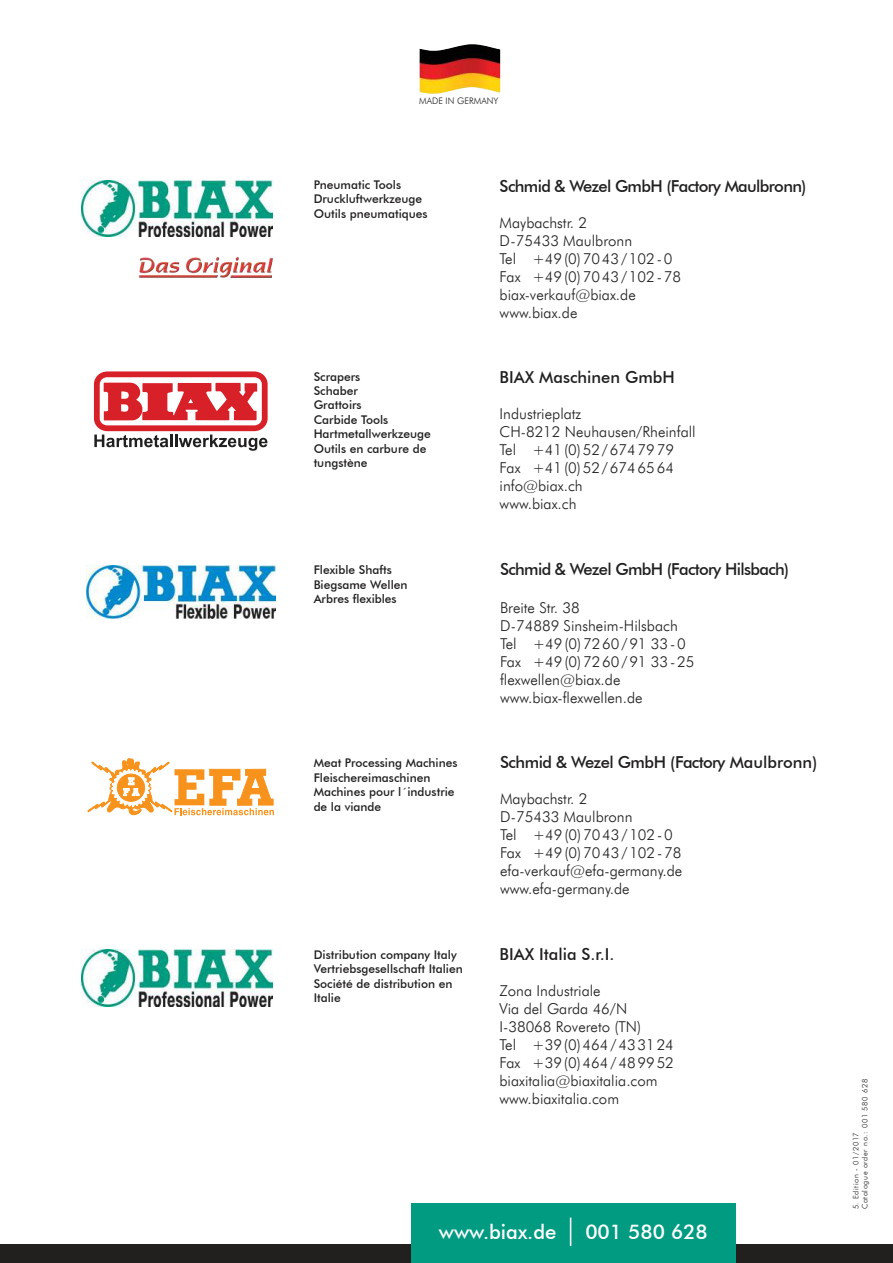
<style>
.page{position:relative;width:893px;height:1263px;background:#fff}
.page>*{position:absolute;margin:0;border:0;box-sizing:border-box;transform-origin:0 0}
.t1{font:500 20.25px "Futura BT";color:#fff}
.t2{font:500 16.5px "Futura BT";letter-spacing:-.04em;color:#221f1f}
.t3{font:500 16.5px "Futura BT";color:#221f1f}
.t4{font:300 15px/18px "Futura BT";color:#221f1f}
.t5{font:500 12px/14.4px "Futura BT";color:#221f1f}
.t6{font:300 9px "Futura BT";color:#221f1f}
.t7{font:300 7.5px/9px "Futura BT";letter-spacing:.08em;color:#221f1f}
</style>
<div class="page">
<img style="left:81px;top:950px;width:192px;height:56px">
<img style="left:81px;top:181px;width:192px;height:56px">
<img style="left:138px;top:256px;width:136px;height:22px">
<img style="left:419px;top:44px;width:81px;height:50px">
<svg style="left:94px;top:371px;width:174px;height:80px"></svg>
<img style="left:86px;top:565px;width:189px;height:54px">
<svg style="left:87px;top:758px;width:187px;height:58px"></svg>
<div style="left:411px;top:1203px;width:325px;height:60px;background:#009b81"></div>
<svg style="left:0;top:1217px;width:893px;height:46px"></svg>
<p class="t6" style="left:419px;top:97px;width:81px">MADE IN GERMANY</p>
<p class="t5" style="left:314px;top:178px;width:115px">Pneumatic Tools<br>Druckluftwerkzeuge<br>Outils pneumatiques</p>
<p class="t2" style="left:500px;top:180px;width:308px">Schmid &amp; Wezel GmbH (Factory Maulbronn)</p>
<p class="t4" style="left:500px;top:215px;width:183px">Maybachstr. 2<br>D-75433 Maulbronn<br>Tel +49 (0) 70 43 / 102 - 0<br>Fax +49 (0) 70 43 / 102 - 78 biax-verkauf@biax.de www.biax.de</p>
<p class="t5" style="left:314px;top:370px;width:119px">Scrapers<br>Schaber<br>Grattoirs<br>Carbide Tools<br>Hartmetallwerkzeuge<br>Outils en carbure de tungstène</p>
<p class="t3" style="left:500px;top:371px;width:177px">BIAX Maschinen GmbH</p>
<p class="t4" style="left:500px;top:406px;width:198px">Industrieplatz<br>CH-8212 Neuhausen/Rheinfall<br>Tel +41 (0) 52 / 674 79 79<br>Fax +41 (0) 52 / 674 65 64 info@biax.ch<br>www.biax.ch</p>
<p class="t5" style="left:314px;top:564px;width:95px">Flexible Shafts<br>Biegsame Wellen<br>Arbres flexibles</p>
<p class="t2" style="left:500px;top:562px;width:291px">Schmid &amp; Wezel GmbH (Factory Hilsbach)</p>
<p class="t4" style="left:500px;top:600px;width:196px">Breite Str. 38<br>D-74889 Sinsheim-Hilsbach<br>Tel +49 (0) 72 60 / 91 33 - 0<br>Fax +49 (0) 72 60 / 91 33 - 25 flexwellen@biax.de www.biax-flexwellen.de</p>
<p class="t5" style="left:314px;top:757px;width:145px">Meat Processing Machines<br>Fleischereimaschinen<br>Machines pour l´industrie de la viande</p>
<p class="t5" style="left:314px;top:948px;width:151px">Distribution company Italy<br>Vertriebsgesellschaft Italien<br>Société de distribution en<br>Italie</p>
<p class="t2" style="left:500px;top:756px;width:319px">Schmid &amp; Wezel GmbH (Factory Maulbronn)</p>
<p class="t4" style="left:500px;top:791px;width:184px">Maybachstr. 2<br>D-75433 Maulbronn<br>Tel +49 (0) 70 43 / 102 - 0<br>Fax +49 (0) 70 43 / 102 - 78 efa-verkauf@efa-germany.de www.efa-germany.de</p>
<p class="t3" style="left:500px;top:947px;width:116px">BIAX Italia S.r.I.</p>
<p class="t4" style="left:500px;top:983px;width:176px">Zona Industriale<br>Via del Garda 46/N<br>I-38068 Rovereto (TN)<br>Tel +39 (0) 464 / 43 31 24<br>Fax +39 (0) 464 / 48 99 52 biaxitalia@biaxitalia.com www.biaxitalia.com</p>
<h1 class="t1" style="left:439px;top:1224px;width:119px">www.biax.de</h1>
<h1 class="t1" style="left:585px;top:1224px;width:124px">001 580 628</h1>
<p class="t7" style="left:852px;top:1209px;width:132px;rotate:-90deg">5. Edition - 01/2017<br>Catalogue order no.: 001 580 628</p>
</div>
